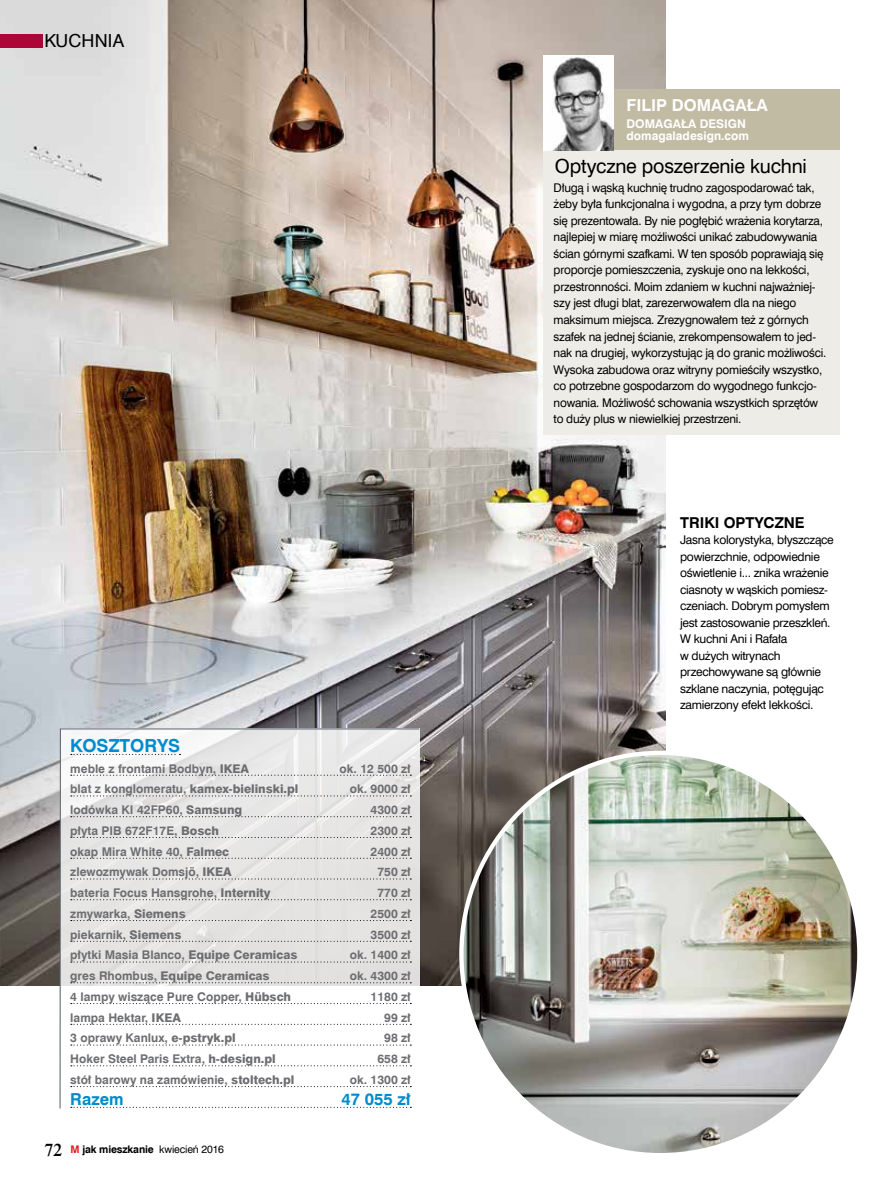
<style>
.page{position:relative;width:893px;height:1191px;background:#fff}
.page>*{position:absolute;margin:0;border:0;box-sizing:border-box;transform-origin:0 0}
.t1{font:19.5px "Swis 721 EU Normal";letter-spacing:-.01em;color:#000}
.t2{font:18px "Swis 721 EU Bold";color:#008bce}
.t3{font:18px "Swis 721 EU Normal";letter-spacing:.01em;color:#000}
.t4{font:16.5px "Swis 721 EU Bold";color:#fff}
.t5{font:16.5px "Swis 721 EU Bold";color:#008bce}
.t6{font:15px "Swis 721 EU Bold";color:#000}
.t7{font:12px/16.5px "Swis 721 EU Normal";letter-spacing:-.02em;color:#000}
.t8{font:12px "Swis 721 EU Bold";color:#6d6e71}
.t9{font:12px/12px "Swis 721 EU Bold";color:#fff}
.t10{font:12px "Swis 721 Hv EU";color:#6d6e71}
.t11{font:10.5px "Swis 721 EU Bold";letter-spacing:-.015em;color:#000}
.s1{font-family:"Swis 721 Hv EU"}
.s2{font-family:"Swis 721 EU Bold"}
.s3{font-family:"Dutch 801 BT";font-weight:600;font-size:18px}
.s4{color:#de1c23}
.s5{font-family:"Swis 721 EU Normal"}
</style>
<div class="page">
<img style="left:0;top:0;width:666px;height:986px">
<img style="left:461px;top:754px;width:395px;height:398px">
<div style="left:543px;top:146px;width:296px;height:288px;background:#eeece6"></div>
<div style="left:545px;top:90px;width:294px;height:60px;background:#c2bba4"></div>
<img style="left:543px;top:56px;width:70px;height:94px">
<svg style="left:59px;top:728px;width:361px;height:381px"></svg>
<svg style="left:71px;top:754px;width:110px;height:1px"></svg>
<svg style="left:71px;top:774px;width:340px;height:1px"></svg>
<svg style="left:71px;top:795px;width:340px;height:1px"></svg>
<svg style="left:71px;top:816px;width:340px;height:1px"></svg>
<svg style="left:71px;top:837px;width:340px;height:1px"></svg>
<svg style="left:71px;top:857px;width:340px;height:1px"></svg>
<svg style="left:71px;top:878px;width:340px;height:1px"></svg>
<svg style="left:71px;top:899px;width:340px;height:1px"></svg>
<svg style="left:71px;top:920px;width:340px;height:1px"></svg>
<svg style="left:71px;top:940px;width:340px;height:1px"></svg>
<svg style="left:71px;top:961px;width:340px;height:1px"></svg>
<svg style="left:71px;top:982px;width:340px;height:1px"></svg>
<svg style="left:71px;top:1003px;width:340px;height:1px"></svg>
<svg style="left:71px;top:1023px;width:340px;height:1px"></svg>
<svg style="left:71px;top:1044px;width:340px;height:1px"></svg>
<svg style="left:71px;top:1065px;width:340px;height:1px"></svg>
<svg style="left:71px;top:1086px;width:340px;height:1px"></svg>
<svg style="left:71px;top:1106px;width:340px;height:1px"></svg>
<div style="left:0;top:34px;width:43px;height:13px;background:#ad0538"></div>
<h2 class="t3" style="left:45px;top:30px;width:81px">KUCHNIA</h2>
<h2 class="t2" style="left:70px;top:734px;width:111px">KOSZTORYS</h2>
<p class="t8" style="left:70px;top:761px;width:180px">meble z frontami Bodbyn, <span class="s1">IKEA</span></p>
<p class="t8" style="left:340px;top:761px;width:73px">ok. 12 500 zł</p>
<p class="t8" style="left:70px;top:781px;width:230px">blat z konglomeratu, <span class="s1">kamex-bielinski.pl</span></p>
<p class="t8" style="left:350px;top:781px;width:62px">ok. 9000 zł</p>
<p class="t8" style="left:70px;top:802px;width:174px">lodówka KI 42FP60, <span class="s1">Samsung</span></p>
<p class="t8" style="left:371px;top:802px;width:42px">4300 zł</p>
<p class="t8" style="left:70px;top:823px;width:150px">płyta PIB 672F17E, <span class="s1">Bosch</span></p>
<p class="t8" style="left:371px;top:823px;width:42px">2300 zł</p>
<p class="t8" style="left:70px;top:843px;width:160px">okap Mira White 40, <span class="s1">Falmec</span></p>
<p class="t8" style="left:371px;top:843px;width:42px">2400 zł</p>
<p class="t8" style="left:70px;top:864px;width:163px">zlewozmywak Domsjö, <span class="s1">IKEA</span></p>
<p class="t8" style="left:377px;top:864px;width:35px">750 zł</p>
<p class="t8" style="left:70px;top:885px;width:202px">bateria Focus Hansgrohe, <span class="s1">Internity</span></p>
<p class="t8" style="left:377px;top:885px;width:35px">770 zł</p>
<p class="t8" style="left:70px;top:906px;width:117px">zmywarka, <span class="s1">Siemens</span></p>
<p class="t8" style="left:371px;top:906px;width:42px">2500 zł</p>
<p class="t8" style="left:70px;top:926px;width:113px">piekarnik, <span class="s1">Siemens</span></p>
<p class="t8" style="left:371px;top:926px;width:42px">3500 zł</p>
<p class="t8" style="left:70px;top:947px;width:229px">płytki Masia Blanco, <span class="s1">Equipe Ceramicas</span></p>
<p class="t8" style="left:350px;top:947px;width:62px">ok. 1400 zł</p>
<p class="t10" style="left:70px;top:968px;width:201px"><span class="s2">gres Rhombus,</span> Equipe Ceramicas</p>
<p class="t8" style="left:350px;top:968px;width:62px">ok. 4300 zł</p>
<p class="t8" style="left:70px;top:989px;width:222px">4 lampy wiszące Pure Copper, <span class="s1">Hübsch</span></p>
<p class="t8" style="left:371px;top:989px;width:42px">1180 zł</p>
<p class="t8" style="left:70px;top:1009px;width:112px">lampa Hektar, <span class="s1">IKEA</span></p>
<p class="t8" style="left:384px;top:1009px;width:28px">99 zł</p>
<p class="t8" style="left:70px;top:1030px;width:167px">3 oprawy Kanlux, <span class="s1">e-pstryk.pl</span></p>
<p class="t8" style="left:384px;top:1030px;width:28px">98 zł</p>
<p class="t8" style="left:70px;top:1051px;width:207px">Hoker Steel Paris Extra, <span class="s1">h-design.pl</span></p>
<p class="t8" style="left:377px;top:1051px;width:35px">658 zł</p>
<p class="t8" style="left:70px;top:1072px;width:226px">stół barowy na zamówienie, <span class="s1">stoltech.pl</span></p>
<p class="t8" style="left:350px;top:1072px;width:62px">ok. 1300 zł</p>
<h3 class="t5" style="left:70px;top:1088px;width:55px">Razem</h3>
<h3 class="t5" style="left:341px;top:1088px;width:71px">47 055 zł</h3>
<p class="t11" style="left:45px;top:1142px;width:181px"><span class="s3">72</span> <span class="s4">M</span> jak mieszkanie <span class="s5">kwiecień 2016</span></p>
<h3 class="t4" style="left:627px;top:95px;width:143px">FILIP DOMAGAŁA</h3>
<p class="t9" style="left:627px;top:118px;width:124px">DOMAGAŁA DESIGN domagaladesign.com</p>
<h1 class="t1" style="left:555px;top:154px;width:253px">Optyczne poszerzenie kuchni</h1>
<p class="t7" style="left:554px;top:180px;width:274px">Długą i wąską kuchnię trudno zagospodarować tak, żeby była funkcjonalna i wygodna, a przy tym dobrze się prezentowała. By nie pogłębić wrażenia korytarza, najlepiej w miarę możliwości unikać zabudowywania ścian górnymi szafkami. W ten sposób poprawiają się proporcje pomieszczenia, zyskuje ono na lekkości, przestronności. Moim zdaniem w kuchni najważniej&shy;szy jest długi blat, zarezerwowałem dla na niego maksimum miejsca. Zrezygnowałem też z górnych szafek na jednej ścianie, zrekompensowałem to jed&shy;nak na drugiej, wykorzystując ją do granic możliwości.<br>Wysoka zabudowa oraz witryny pomieściły wszystko, co potrzebne gospodarzom do wygodnego funkcjo&shy;nowania. Możliwość schowania wszystkich sprzętów to duży plus w niewielkiej przestrzeni.</p>
<p class="t6" style="left:680px;top:513px;width:126px">TRIKI OPTYCZNE</p>
<p class="t7" style="left:680px;top:532px;width:155px">Jasna kolorystyka, błyszczące powierzchnie, odpowiednie oświetlenie i... znika wrażenie ciasnoty w wąskich pomiesz&shy;czeniach. Dobrym pomysłem jest zastosowanie przeszkleń.<br>W kuchni Ani i Rafała<br>w dużych witrynach przechowywane są głównie szklane naczynia, potęgując zamierzony efekt lekkości.</p>
</div>
